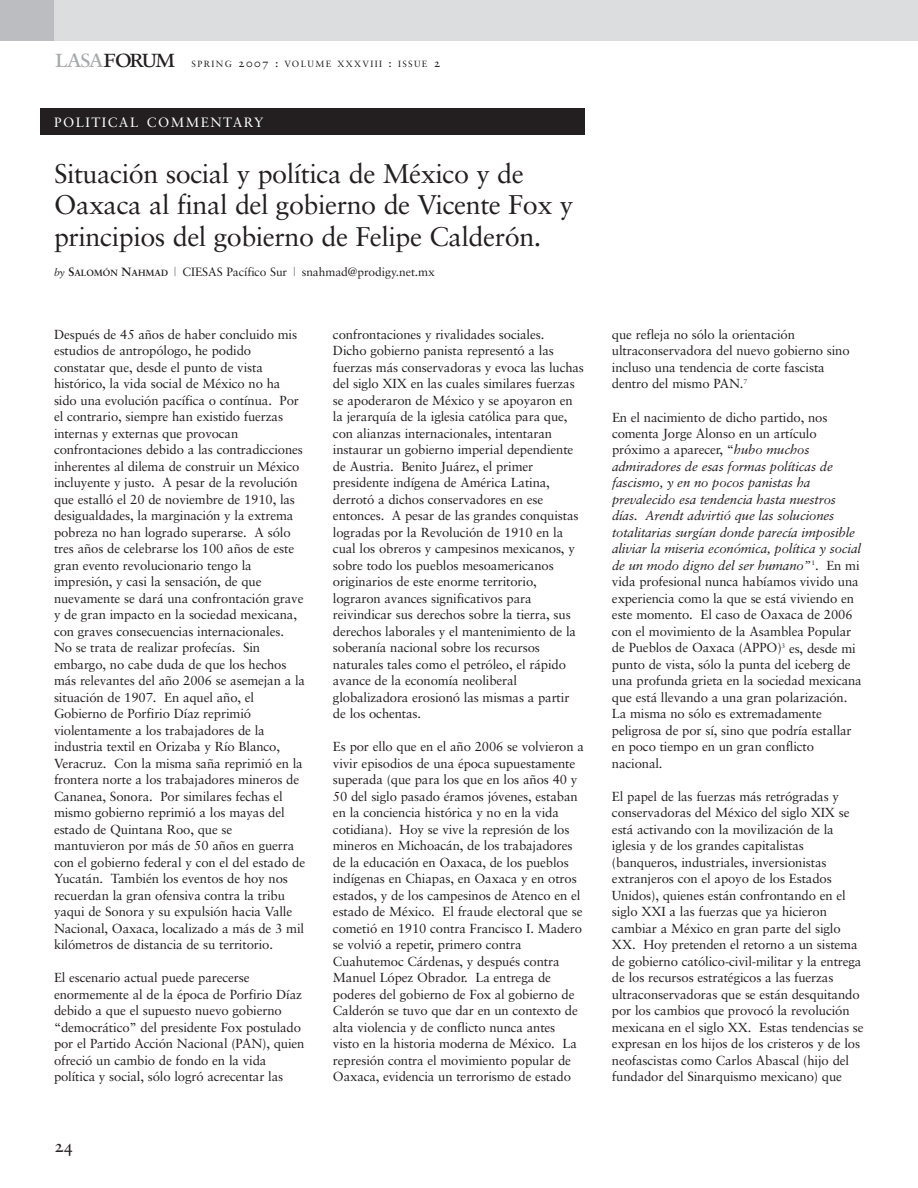
<style>
.page{position:relative;width:918px;height:1188px;background:#fff}
.page>*{position:absolute;margin:0;border:0;box-sizing:border-box;transform-origin:0 0}
.t1{font:27px/31.5px "Sabon";letter-spacing:-.015em;color:#231f20}
.t2{font:27px "Sabon Roman SC";letter-spacing:-.09em;color:#231f20}
.t3{font:18px "Sabon Roman Os F";color:#231f20}
.t4{font:13.5px "Sabon Roman SC";letter-spacing:.11em;color:#fff}
.t5{font:13.2px/16.5px "Sabon";letter-spacing:-.01em;color:#231f20}
.t6{font:12px "Sabon";letter-spacing:-.005em;color:#231f20;scale:.5 1}
.t7{font:9px "Sabon Roman SC";letter-spacing:.15em;color:#231f20}
.s1{color:#a7a9ac}
.s2{font-size:12px}
.s3{font-family:"Sabon Italic Os F";font-size:10.5px}
.s4{font-weight:700}
.s5{font-weight:700;font-size:9px}
.s6{font-style:italic}
</style>
<div class="page">
<div style="left:40px;top:108px;width:545px;height:27px;background:#231f20"></div>
<div style="left:0;top:0;width:54px;height:40px;background:#bbbdc0"></div>
<div style="left:54px;top:0;width:864px;height:40px;background:#dcddde"></div>
<h1 class="t2" style="left:54px;top:46px;width:123px"><span class="s1">lasa</span>forum</h1>
<p class="t7" style="left:192px;top:60px;width:250px">SPRING <span class="s2">2007 :</span> VOLUME XXXVIII <span class="s2">:</span> ISSUE <span class="s2">2</span></p>
<p class="t4" style="left:54px;top:116px;width:211px">POLITICAL COMMENTARY</p>
<h1 class="t1" style="left:54px;top:160px;width:521px">Situación social y política de México y de<br>Oaxaca al final del gobierno de Vicente Fox y principios del gobierno de Felipe Calderón.</h1>
<p class="t6" style="left:54px;top:266px;width:763px"><span class="s3">by</span> <span class="s4">S</span><span class="s5">ALOMÓN</span> <span class="s4">N</span><span class="s5">AHMAD</span> | CIESAS Pacífico Sur | snahmad@prodigy.net.mx</p>
<p class="t5" style="left:54px;top:327px;width:253px">Después de 45 años de haber concluido mis estudios de antropólogo, he podido constatar que, desde el punto de vista histórico, la vida social de México no ha sido una evolución pacífica o contínua. Por el contrario, siempre han existido fuerzas internas y externas que provocan confrontaciones debido a las contradicciones inherentes al dilema de construir un México incluyente y justo. A pesar de la revolución que estalló el 20 de noviembre de 1910, las desigualdades, la marginación y la extrema pobreza no han logrado superarse. A sólo tres años de celebrarse los 100 años de este gran evento revolucionario tengo la impresión, y casi la sensación, de que nuevamente se dará una confrontación grave y de gran impacto en la sociedad mexicana, con graves consecuencias internacionales.<br>No se trata de realizar profecías. Sin embargo, no cabe duda de que los hechos más relevantes del año 2006 se asemejan a la situación de 1907. En aquel año, el Gobierno de Porfirio Díaz reprimió violentamente a los trabajadores de la industria textil en Orizaba y Río Blanco, Veracruz. Con la misma saña reprimió en la frontera norte a los trabajadores mineros de Cananea, Sonora. Por similares fechas el mismo gobierno reprimió a los mayas del estado de Quintana Roo, que se mantuvieron por más de 50 años en guerra con el gobierno federal y con el del estado de Yucatán. También los eventos de hoy nos recuerdan la gran ofensiva contra la tribu yaqui de Sonora y su expulsión hacia Valle Nacional, Oaxaca, localizado a más de 3 mil kilómetros de distancia de su territorio.</p>
<p class="t5" style="left:54px;top:971px;width:252px">El escenario actual puede parecerse enormemente al de la época de Porfirio Díaz debido a que el supuesto nuevo gobierno “democrático” del presidente Fox postulado por el Partido Acción Nacional (PAN), quien ofreció un cambio de fondo en la vida política y social, sólo logró acrecentar las</p>
<h2 class="t3" style="left:54px;top:1138px;width:21px">24</h2>
<p class="t5" style="left:333px;top:327px;width:253px">confrontaciones y rivalidades sociales.<br>Dicho gobierno panista representó a las fuerzas más conservadoras y evoca las luchas del siglo XIX en las cuales similares fuerzas se apoderaron de México y se apoyaron en la jerarquía de la iglesia católica para que, con alianzas internacionales, intentaran instaurar un gobierno imperial dependiente de Austria. Benito Juárez, el primer presidente indígena de América Latina, derrotó a dichos conservadores en ese entonces. A pesar de las grandes conquistas logradas por la Revolución de 1910 en la cual los obreros y campesinos mexicanos, y sobre todo los pueblos mesoamericanos originarios de este enorme territorio, lograron avances significativos para reivindicar sus derechos sobre la tierra, sus derechos laborales y el mantenimiento de la soberanía nacional sobre los recursos naturales tales como el petróleo, el rápido avance de la economía neoliberal globalizadora erosionó las mismas a partir de los ochentas.</p>
<p class="t5" style="left:333px;top:740px;width:253px">Es por ello que en el año 2006 se volvieron a vivir episodios de una época supuestamente superada (que para los que en los años 40 y 50 del siglo pasado éramos jóvenes, estaban en la conciencia histórica y no en la vida cotidiana). Hoy se vive la represión de los mineros en Michoacán, de los trabajadores de la educación en Oaxaca, de los pueblos indígenas en Chiapas, en Oaxaca y en otros estados, y de los campesinos de Atenco en el estado de México. El fraude electoral que se cometió en 1910 contra Francisco I. Madero se volvió a repetir, primero contra Cuahutemoc Cárdenas, y después contra Manuel López Obrador. La entrega de poderes del gobierno de Fox al gobierno de Calderón se tuvo que dar en un contexto de alta violencia y de conflicto nunca antes visto en la historia moderna de México. La represión contra el movimiento popular de Oaxaca, evidencia un terrorismo de estado</p>
<p class="t5" style="left:612px;top:327px;width:239px">que refleja no sólo la orientación ultraconservadora del nuevo gobierno sino incluso una tendencia de corte fascista dentro del mismo PAN.<sup>7</sup></p>
<p class="t5" style="left:612px;top:410px;width:251px">En el nacimiento de dicho partido, nos comenta Jorge Alonso en un artículo próximo a aparecer, “<span class="s6">hubo muchos admiradores de esas formas políticas de fascismo, y en no pocos panistas ha prevalecido esa tendencia hasta nuestros días. Arendt advirtió que las soluciones totalitarias surgían donde parecía imposible aliviar la miseria económica, política y social de un modo digno del ser humano”</span><sup>1</sup>. En mi vida profesional nunca habíamos vivido una experiencia como la que se está viviendo en este momento. El caso de Oaxaca de 2006 con el movimiento de la Asamblea Popular de Pueblos de Oaxaca (APPO)<sup>3</sup> es, desde mi punto de vista, sólo la punta del iceberg de una profunda grieta en la sociedad mexicana que está llevando a una gran polarización.<br>La misma no sólo es extremadamente peligrosa de por sí, sino que podría estallar en poco tiempo en un gran conflicto nacional.</p>
<p class="t5" style="left:612px;top:789px;width:253px">El papel de las fuerzas más retrógradas y conservadoras del México del siglo XIX se está activando con la movilización de la iglesia y de los grandes capitalistas (banqueros, industriales, inversionistas extranjeros con el apoyo de los Estados Unidos), quienes están confrontando en el siglo XXI a las fuerzas que ya hicieron cambiar a México en gran parte del siglo XX. Hoy pretenden el retorno a un sistema de gobierno católico-civil-militar y la entrega de los recursos estratégicos a las fuerzas ultraconservadoras que se están desquitando por los cambios que provocó la revolución mexicana en el siglo XX. Estas tendencias se expresan en los hijos de los cristeros y de los neofascistas como Carlos Abascal (hijo del fundador del Sinarquismo mexicano) que</p>
</div>
